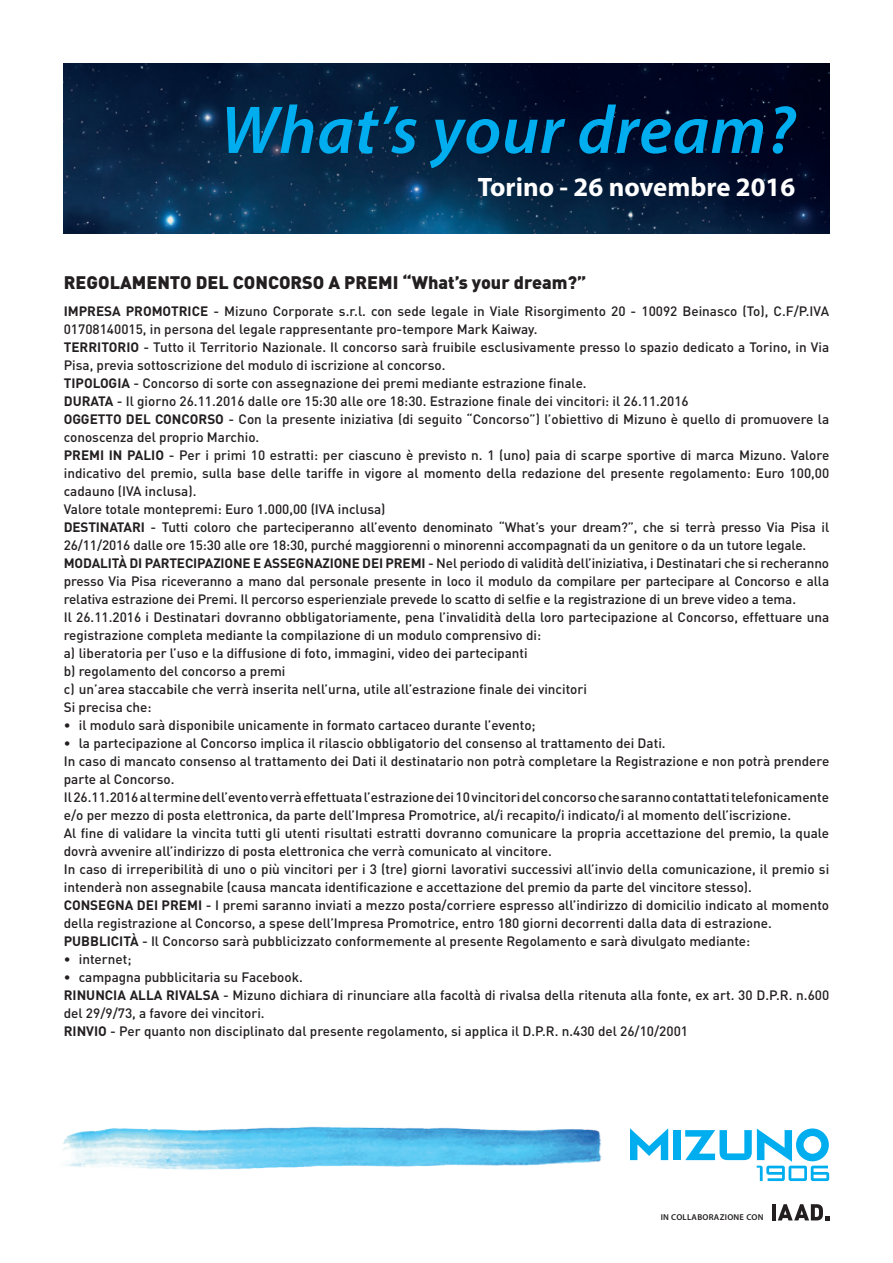
<style>
.page{position:relative;width:893px;height:1263px;background:#fff}
.page>*{position:absolute;margin:0;border:0;box-sizing:border-box;transform-origin:0 0}
.t1{font:italic 600 68.25px "Myriad Pro";letter-spacing:.01em;color:#00aeef}
.t2{font:700 26.7px "Myriad Pro";color:#fff}
.t3{font:900 18px "DIN Pro";color:#231f20}
.t4{font:500 13.5px/18px "DIN Pro";color:#231f20}
.t5{font:600 8.55px "Myriad Pro";letter-spacing:.03em;color:#231f20}
.s1{font-weight:700}
</style>
<div class="page">
<img style="left:64px;top:64px;width:765px;height:170px">
<hr style="left:772px;top:1204px;width:4px;height:16px;background:#231f20">
<svg style="left:778px;top:1204px;width:51px;height:16px"></svg>
<div style="left:673px;top:1130px;width:8px;height:30px;background:#00aeef"></div>
<svg style="left:630px;top:1128px;width:38px;height:32px"></svg>
<svg style="left:685px;top:1128px;width:144px;height:53px"></svg>
<img style="left:62px;top:1126px;width:540px;height:44px">
<h1 class="t1" style="left:220px;top:87px;width:576px">What’s your dream?</h1>
<h2 class="t2" style="left:478px;top:169px;width:319px">Torino - 26 novembre 2016</h2>
<h3 class="t3" style="left:64px;top:267px;width:524px">REGOLAMENTO DEL CONCORSO A PREMI “What’s your dream?”</h3>
<p class="t4" style="left:64px;top:301px;width:767px"><span class="s1">IMPRESA PROMOTRICE</span> - Mizuno Corporate s.r.l. con sede legale in Viale Risorgimento 20 - 10092 Beinasco (To), C.F/P.IVA 01708140015, in persona del legale rappresentante pro-tempore Mark Kaiway.<br><span class="s1">TERRITORIO</span> - Tutto il Territorio Nazionale. Il concorso sarà fruibile esclusivamente presso lo spazio dedicato a Torino, in Via Pisa, previa sottoscrizione del modulo di iscrizione al concorso.<br><span class="s1">TIPOLOGIA</span> - Concorso di sorte con assegnazione dei premi mediante estrazione finale.<br><span class="s1">DURATA</span> - Il giorno 26.11.2016 dalle ore 15:30 alle ore 18:30. Estrazione finale dei vincitori: il 26.11.2016<br><span class="s1">OGGETTO DEL CONCORSO</span> - Con la presente iniziativa (di seguito “Concorso”) l’obiettivo di Mizuno è quello di promuovere la conoscenza del proprio Marchio.<br><span class="s1">PREMI IN PALIO</span> - Per i primi 10 estratti: per ciascuno è previsto n. 1 (uno) paia di scarpe sportive di marca Mizuno. Valore indicativo del premio, sulla base delle tariffe in vigore al momento della redazione del presente regolamento: Euro 100,00 cadauno (IVA inclusa).<br>Valore totale montepremi: Euro 1.000,00 (IVA inclusa)<br><span class="s1">DESTINATARI</span> - Tutti coloro che parteciperanno all’evento denominato “What’s your dream?”, che si terrà presso Via Pisa il 26/11/2016 dalle ore 15:30 alle ore 18:30, purché maggiorenni o minorenni accompagnati da un genitore o da un tutore legale.<br><span class="s1">MODALITÀ DI PARTECIPAZIONE E ASSEGNAZIONE DEI PREMI</span> - Nel periodo di validità dell’iniziativa, i Destinatari che si recheranno presso Via Pisa riceveranno a mano dal personale presente in loco il modulo da compilare per partecipare al Concorso e alla relativa estrazione dei Premi. Il percorso esperienziale prevede lo scatto di selfie e la registrazione di un breve video a tema.<br>Il 26.11.2016 i Destinatari dovranno obbligatoriamente, pena l’invalidità della loro partecipazione al Concorso, effettuare una registrazione completa mediante la compilazione di un modulo comprensivo di:<br>a) liberatoria per l’uso e la diffusione di foto, immagini, video dei partecipanti<br>b) regolamento del concorso a premi<br>c) un’area staccabile che verrà inserita nell’urna, utile all’estrazione finale dei vincitori<br>Si precisa che:</p>
<p class="t4" style="left:64px;top:714px;width:473px">• il modulo sarà disponibile unicamente in formato cartaceo durante l’evento;</p>
<p class="t4" style="left:64px;top:732px;width:767px">• la partecipazione al Concorso implica il rilascio obbligatorio del consenso al trattamento dei Dati.<br>In caso di mancato consenso al trattamento dei Dati il destinatario non potrà completare la Registrazione e non potrà prendere parte al Concorso.<br>Il 26.11.2016 al termine dell’evento verrà effettuata l’estrazione dei 10 vincitori del concorso che saranno contattati telefonicamente e/o per mezzo di posta elettronica, da parte dell’Impresa Promotrice, al/i recapito/i indicato/i al momento dell’iscrizione.<br>Al fine di validare la vincita tutti gli utenti risultati estratti dovranno comunicare la propria accettazione del premio, la quale dovrà avvenire all’indirizzo di posta elettronica che verrà comunicato al vincitore.<br>In caso di irreperibilità di uno o più vincitori per i 3 (tre) giorni lavorativi successivi all’invio della comunicazione, il premio si intenderà non assegnabile (causa mancata identificazione e accettazione del premio da parte del vincitore stesso).<br><span class="s1">CONSEGNA DEI PREMI</span> - I premi saranno inviati a mezzo posta/corriere espresso all’indirizzo di domicilio indicato al momento della registrazione al Concorso, a spese dell’Impresa Promotrice, entro 180 giorni decorrenti dalla data di estrazione.<br><span class="s1">PUBBLICITÀ</span> - Il Concorso sarà pubblicizzato conformemente al presente Regolamento e sarà divulgato mediante:</p>
<p class="t4" style="left:64px;top:948px;width:69px">• internet;</p>
<p class="t4" style="left:64px;top:966px;width:767px">• campagna pubblicitaria su Facebook.<br><span class="s1">RINUNCIA ALLA RIVALSA</span> - Mizuno dichiara di rinunciare alla facoltà di rivalsa della ritenuta alla fonte, ex art. 30 D.P.R. n.600 del 29/9/73, a favore dei vincitori.<br><span class="s1">RINVIO</span> - Per quanto non disciplinato dal presente regolamento, si applica il D.P.R. n.430 del 26/10/2001</p>
<p class="t5" style="left:661px;top:1212px;width:104px">IN COLLABORAZIONE CON</p>
</div>
